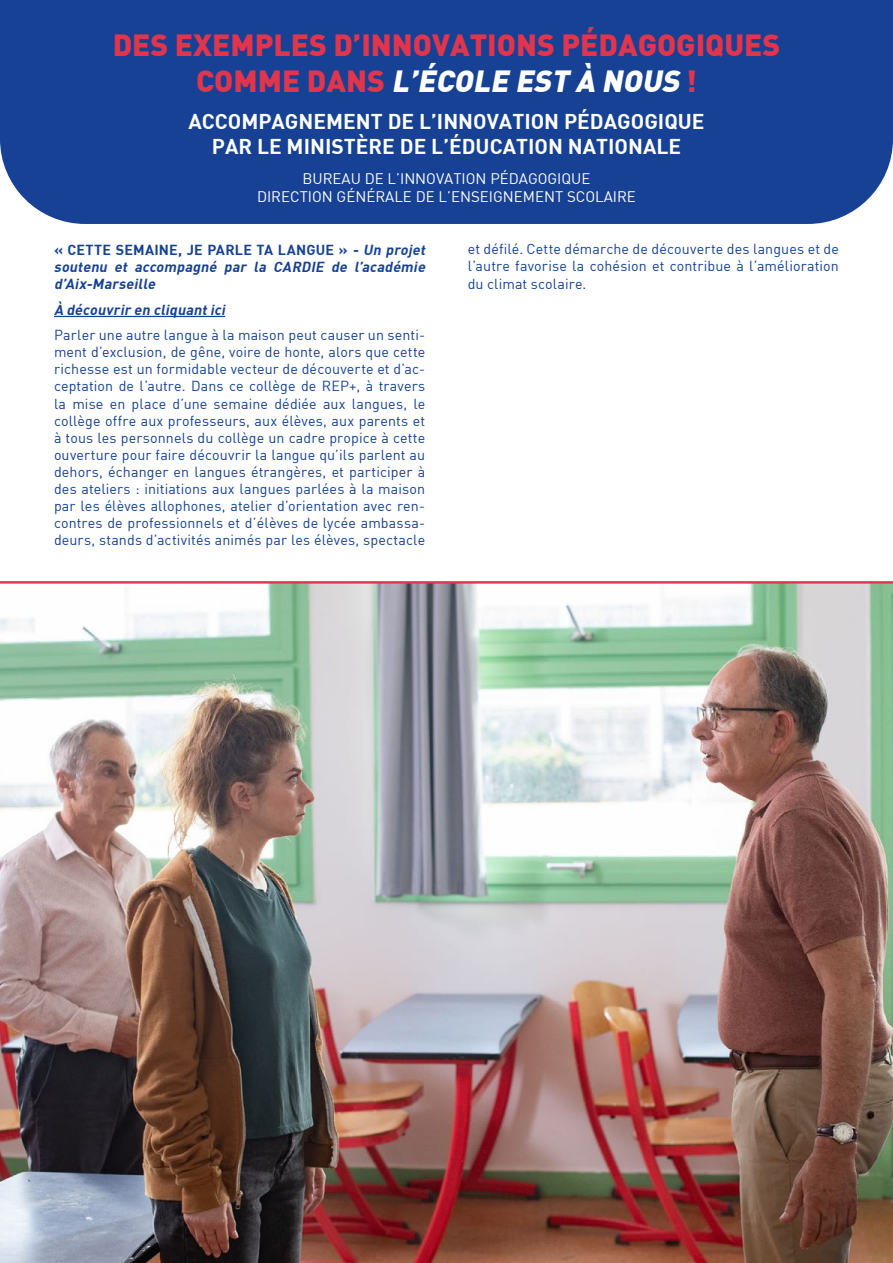
<style>
.page{position:relative;width:893px;height:1263px;background:#fff}
.page>*{position:absolute;margin:0;border:0;box-sizing:border-box;transform-origin:0 0}
.t1{font:900 30px/36px "DIN";color:#e0354d;text-align:center}
.t2{font:21px/25.2px "DIN Bold";color:#fff;text-align:center}
.t3{font:15px/18px "DIN";color:#fff;text-align:center}
.t4{font:14.25px/17.1px "DIN";letter-spacing:.01em;color:#164194;text-align:justify}
.t5{font:italic 14.25px/17.1px "DIN Bold";color:#164194;text-align:justify}
.s1{font-style:italic;color:#fff}
.s2{font-style:normal}
</style>
<div class="page">
<hr style="left:54px;top:316px;width:171px;height:1px;background:#164194">
<div style="left:0;top:0;width:893px;height:224px;background:#164194"></div>
<img style="left:0;top:581px;width:893px;height:682px">
<h1 class="t1" style="left:113px;top:25px;width:669px">DES EXEMPLES D’INNOVATIONS PÉDAGOGIQUES<br>C O M M E D A N S <span class="s1">L’ÉCOLE EST À NOUS</span> !</h1>
<h2 class="t2" style="left:188px;top:108px;width:518px">ACCOMPAGNEMENT DE L’INNOVATION PÉDAGOGIQUE<br>PAR LE MINISTÈRE DE L’ÉDUCATION NATIONALE</h2>
<p class="t3" style="left:257px;top:169px;width:380px">BUREAU DE L’INNOVATION PÉDAGOGIQUE<br>DIRECTION GÉNÉRALE DE L’ENSEIGNEMENT SCOLAIRE</p>
<p class="t5" style="left:54px;top:240px;width:376px"><span class="s2">« CETTE SEMAINE, JE PARLE TA LANGUE »</span> - Un projet soutenu et accompagné par la CARDIE de l’académie d’Aix-Marseille</p>
<p class="t5" style="left:54px;top:300px;width:176px">À découvrir en cliquantici</p>
<p class="t4" style="left:54px;top:326px;width:373px">Parler une autre langue à la maison peut causer un senti&shy;ment d’exclusion, de gêne, voire de honte, alors que cette richesse est un formidable vecteur de découverte et d’ac&shy;ceptation de l’autre. Dans ce collège de REP+, à travers la mise en place d’une semaine dédiée aux langues, le collège offre aux professeurs, aux élèves, aux parents et à tous les personnels du collège un cadre propice à cette ouverture pour faire découvrir la langue qu’ils parlent au dehors, échanger en langues étrangères, et participer à des ateliers : initiations aux langues parlées à la maison par les élèves allophones, atelier d’orientation avec ren&shy;contres de professionnels et d’élèves de lycée ambassa&shy;deurs, stands d’activités animés par les élèves, spectacle</p>
<p class="t4" style="left:468px;top:240px;width:373px">et défilé. Cette démarche de découverte des langues et de l’autre favorise la cohésion et contribue à l’amélioration du climat scolaire.</p>
</div>
